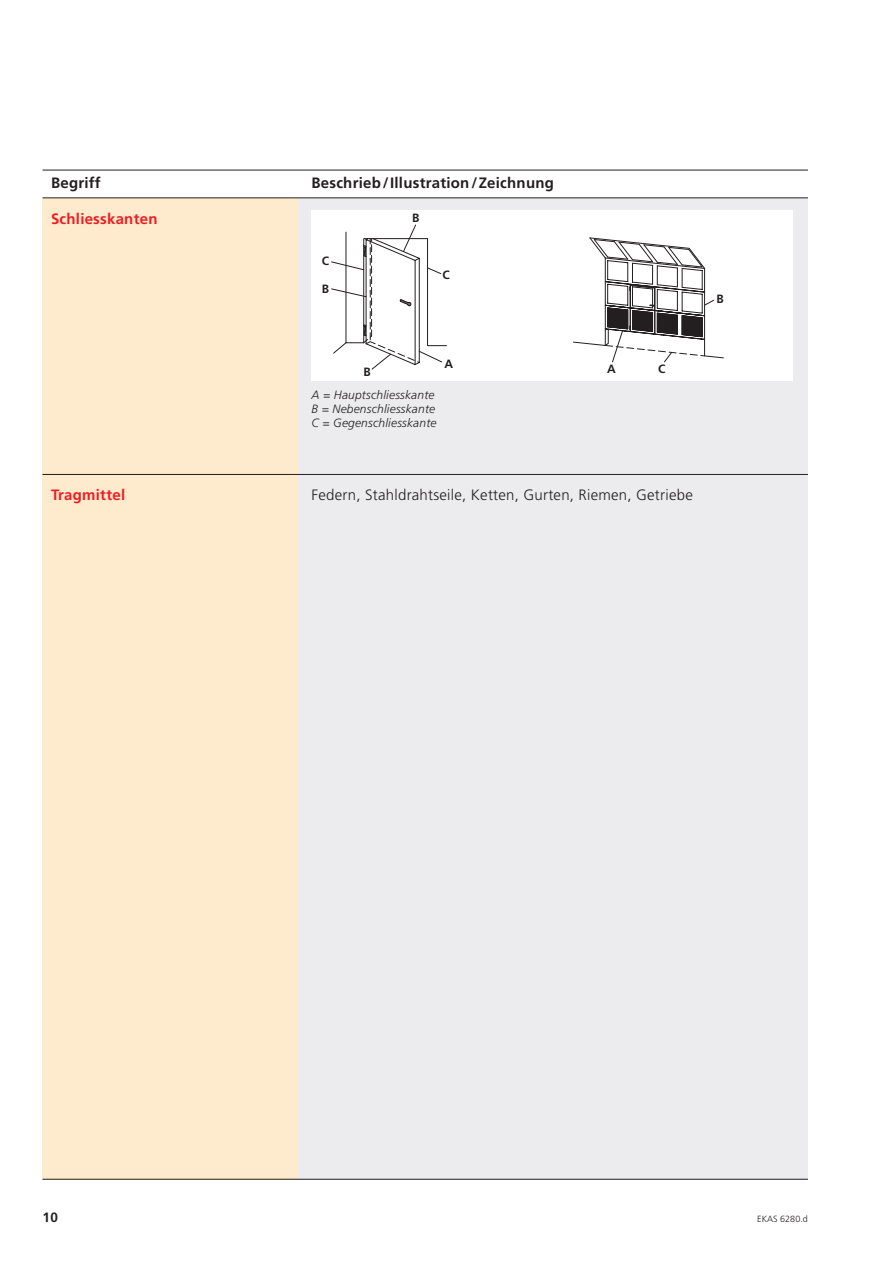
<style>
.page{position:relative;width:893px;height:1263px;background:#fff}
.page>*{position:absolute;margin:0;border:0;box-sizing:border-box;transform-origin:0 0}
.t1{font:300 15px "Frutiger";letter-spacing:.015em;color:#231f20}
.t2{font:700 15px "Frutiger";letter-spacing:.015em;color:#231f20}
.t3{font:700 15px "Frutiger";letter-spacing:.015em;color:#ee1d23}
.t4{font:700 13.5px "Frutiger";color:#231f20}
.t5{font:italic 300 12px/14.2px "Frutiger";letter-spacing:.015em;color:#231f20}
.t6{font:700 12px "Frutiger";color:#231f20}
.t7{font:300 9px "Frutiger";letter-spacing:.005em;color:#231f20}
</style>
<div class="page">
<div style="left:43px;top:198px;width:256px;height:981px;background:#feeacc"></div>
<div style="left:299px;top:198px;width:509px;height:982px;background:#ececee"></div>
<hr style="left:43px;top:170px;width:765px;height:1px;background:#231f20">
<hr style="left:43px;top:197px;width:765px;height:1px;background:#231f20">
<hr style="left:43px;top:474px;width:765px;height:1px;background:#231f20">
<hr style="left:43px;top:1179px;width:765px;height:1px;background:#231f20">
<svg style="left:311px;top:211px;width:482px;height:170px;background:#efefef"></svg>
<p class="t2" style="left:51px;top:174px;width:51px">Begriff</p>
<p class="t2" style="left:311px;top:174px;width:244px">Beschrieb/Illustration/Zeichnung</p>
<p class="t3" style="left:51px;top:210px;width:108px">Schliesskanten</p>
<p class="t6" style="left:412px;top:211px;width:9px">B</p>
<p class="t3" style="left:51px;top:486px;width:76px">Tragmittel</p>
<p class="t6" style="left:322px;top:254px;width:9px">C</p>
<p class="t6" style="left:322px;top:282px;width:9px">B</p>
<p class="t6" style="left:364px;top:365px;width:9px">B</p>
<p class="t6" style="left:442px;top:267px;width:9px">C</p>
<p class="t6" style="left:444px;top:356px;width:10px">A</p>
<p class="t5" style="left:311px;top:387px;width:127px">A = Hauptschliesskante<br>B = Nebenschliesskante<br>C = Gegenschliesskante</p>
<p class="t6" style="left:607px;top:361px;width:10px">A</p>
<p class="t6" style="left:658px;top:361px;width:9px">C</p>
<p class="t1" style="left:311px;top:489px;width:383px">Federn, Stahldrahtseile, Ketten, Gurten, Riemen, Getriebe</p>
<p class="t6" style="left:716px;top:292px;width:9px">B</p>
<p class="t4" style="left:43px;top:1209px;width:17px">10</p>
<p class="t7" style="left:757px;top:1215px;width:52px">EKAS 6280.d</p>
</div>
